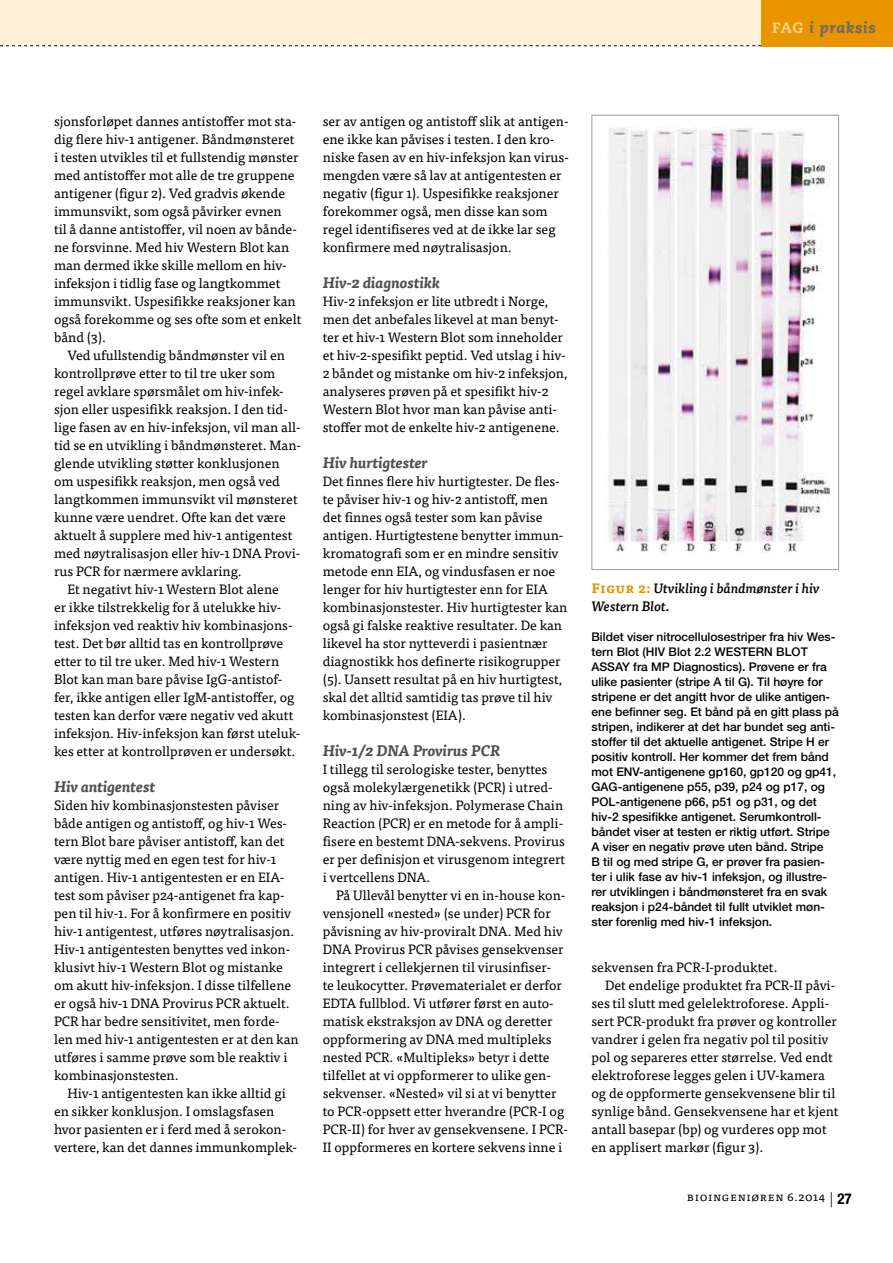
<style>
.page{position:relative;width:893px;height:1263px;background:#fff}
.page>*{position:absolute;margin:0;border:0;box-sizing:border-box;transform-origin:0 0}
.t1{font:italic 700 15px "Tisa Pro";color:#504f54}
.t2{font:italic 800 15px "Caecilia LT Std";letter-spacing:.045em;color:#69686d}
.t3{font:13.5px/18px "Tisa Pro";color:#000}
.t4{font:italic 500 13.5px/18px "Tisa Pro";color:#000}
.t5{font:500 12px/15px "Helvetica Neue LT Pro";color:#000}
.t6{font:12px "Tisa Pro";letter-spacing:.05em;color:#000}
.s1{font-style:normal;color:#fbd386}
.s2{font-weight:700;font-style:normal;color:#e99500}
.s3{font-family:"Helvetica Neue LT Pro";font-weight:300;font-size:15px}
.s4{font-family:"Helvetica Neue LT Pro";font-weight:700;font-stretch:condensed;font-size:15px}
</style>
<div class="page">
<div style="left:0;top:0;width:893px;height:46px;background:#fdf1da"></div>
<svg style="left:0;top:45px;width:761px;height:1px"></svg>
<div style="left:761px;top:0;width:132px;height:46px;background:#e99500"></div>
<img style="left:607px;top:127px;width:223px;height:426px">
<div style="left:591px;top:115px;width:248px;height:455px;border:1px solid #9e9a9d"></div>
<p class="t2" style="left:772px;top:19px;width:105px"><span class="s1">FAG</span> i praksis</p>
<p class="t3" style="left:54px;top:111px;width:249px">sjonsforløpet dannes antistoffer mot sta&shy;dig flere hiv-1 antigener. Båndmønsteret i testen utvikles til et fullstendig mønster med antistoffer mot alle de tre gruppene antigener (figur 2). Ved gradvis økende immunsvikt, som også påvirker evnen<br>til å danne antistoffer, vil noen av bånde&shy;ne forsvinne. Med hiv Western Blot kan man dermed ikke skille mellom en hiv&shy;infeksjon i tidlig fase og langtkommet immunsvikt. Uspesifikke reaksjoner kan også forekomme og ses ofte som et enkelt bånd (3).</p>
<p class="t3" style="left:68px;top:345px;width:219px">Ved ufullstendig båndmønster vil en</p>
<p class="t3" style="left:54px;top:363px;width:223px">kontrollprøve etter to til tre uker som</p>
<p class="t3" style="left:54px;top:381px;width:231px">regel avklare spørsmålet om hiv-infek-</p>
<p class="t3" style="left:54px;top:399px;width:235px">sjon eller uspesifikk reaksjon. I den tid-</p>
<p class="t3" style="left:54px;top:417px;width:248px">lige fasen av en hiv-infeksjon, vil man all-</p>
<p class="t3" style="left:54px;top:435px;width:249px">tid se en utvikling i båndmønsteret. Man-</p>
<p class="t3" style="left:54px;top:453px;width:227px">glende utvikling støtter konklusjonen</p>
<p class="t3" style="left:54px;top:471px;width:227px">om uspesifikk reaksjon, men også ved</p>
<p class="t3" style="left:54px;top:489px;width:245px">langtkommen immunsvikt vil mønsteret</p>
<p class="t3" style="left:54px;top:507px;width:233px">kunne være uendret. Ofte kan det være</p>
<p class="t3" style="left:54px;top:525px;width:240px">aktuelt å supplere med hiv-1 antigentest</p>
<p class="t3" style="left:54px;top:543px;width:248px">med nøytralisasjon eller hiv-1 DNA Provi-</p>
<p class="t3" style="left:54px;top:561px;width:189px">rus PCR for nærmere avklaring.</p>
<p class="t3" style="left:68px;top:579px;width:213px">Et negativt hiv-1 Western Blot alene</p>
<p class="t3" style="left:54px;top:597px;width:229px">er ikke tilstrekkelig for å utelukke hiv-</p>
<p class="t3" style="left:54px;top:615px;width:240px">infeksjon ved reaktiv hiv kombinasjons-</p>
<p class="t3" style="left:54px;top:633px;width:231px">test. Det bør alltid tas en kontrollprøve</p>
<p class="t3" style="left:54px;top:651px;width:227px">etter to til tre uker. Med hiv-1 Western</p>
<p class="t3" style="left:54px;top:669px;width:230px">Blot kan man bare påvise IgG-antistof-</p>
<p class="t3" style="left:54px;top:687px;width:242px">fer, ikke antigen eller IgM-antistoffer, og</p>
<p class="t3" style="left:54px;top:705px;width:241px">testen kan derfor være negativ ved akutt</p>
<p class="t3" style="left:54px;top:723px;width:248px">infeksjon. Hiv-infeksjon kan først uteluk-</p>
<p class="t3" style="left:54px;top:741px;width:243px">kes etter at kontrollprøven er undersøkt.</p>
<p class="t1" style="left:54px;top:775px;width:103px">Hiv antigentest</p>
<p class="t3" style="left:54px;top:795px;width:246px">Siden hiv kombinasjonstesten påviser både antigen og antistoff, og hiv-1 Wes&shy;tern Blot bare påviser antistoff, kan det være nyttig med en egen test for hiv-1 antigen. Hiv-1 antigentesten er en EIA&shy;test som påviser p24-antigenet fra kap&shy;pen til hiv-1. For å konfirmere en positiv hiv-1 antigentest, utføres nøytralisasjon.<br>Hiv-1 antigentesten benyttes ved inkon&shy;klusivt hiv-1 Western Blot og mistanke om akutt hiv-infeksjon. I disse tilfellene er også hiv-1 DNA Provirus PCR aktuelt.<br>PCR har bedre sensitivitet, men forde&shy;len med hiv-1 antigentesten er at den kan utføres i samme prøve som ble reaktiv i kombinasjonstesten.</p>
<p class="t3" style="left:54px;top:1083px;width:245px;text-indent:14px">Hiv-1 antigentesten kan ikke alltid gi en sikker konklusjon. I omslagsfasen hvor pasienten er i ferd med å serokon&shy;vertere, kan det dannes immunkomplek-</p>
<p class="t3" style="left:323px;top:111px;width:248px">ser av antigen og antistoff slik at antigen&shy;ene ikke kan påvises i testen. I den kro&shy;niske fasen av en hiv-infeksjon kan virus&shy;mengden være så lav at antigentesten er negativ (figur 1). Uspesifikke reaksjoner forekommer også, men disse kan som regel identifiseres ved at de ikke lar seg konfirmere med nøytralisasjon.</p>
<p class="t1" style="left:323px;top:271px;width:119px">Hiv-2 diagnostikk</p>
<p class="t3" style="left:323px;top:291px;width:246px">Hiv-2 infeksjon er lite utbredt i Norge, men det anbefales likevel at man benyt&shy;ter et hiv-1 Western Blot som inneholder et hiv-2-spesifikt peptid. Ved utslag i hiv-2 båndet og mistanke om hiv-2 infeksjon, analyseres prøven på et spesifikt hiv-2<br>Western Blot hvor man kan påvise anti&shy;stoffer mot de enkelte hiv-2 antigenene.</p>
<p class="t1" style="left:323px;top:451px;width:107px">Hiv hurtigtester</p>
<p class="t3" style="left:323px;top:471px;width:246px">Det finnes flere hiv hurtigtester. De fles&shy;te påviser hiv-1 og hiv-2 antistoff, men det finnes også tester som kan påvise antigen. Hurtigtestene benytter immun&shy;kromatografi som er en mindre sensitiv metode enn EIA, og vindusfasen er noe lenger for hiv hurtigtester enn for EIA kombinasjonstester. Hiv hurtigtester kan også gi falske reaktive resultater. De kan likevel ha stor nytteverdi i pasientnær diagnostikk hos definerte risikogrupper (5). Uansett resultat på en hiv hurtigtest, skal det alltid samtidig tas prøve til hiv kombinasjonstest (EIA).</p>
<p class="t1" style="left:323px;top:739px;width:179px">Hiv-1/2 DNA Provirus PCR</p>
<p class="t3" style="left:323px;top:759px;width:244px">I tillegg til serologiske tester, benyttes også molekylærgenetikk (PCR) i utred&shy;ning av hiv-infeksjon. Polymerase Chain Reaction (PCR) er en metode for å ampli&shy;fisere en bestemt DNA-sekvens. Provirus er per definisjon et virusgenom integrert i vertcellens DNA.</p>
<p class="t3" style="left:323px;top:885px;width:247px;text-indent:14px">På Ullevål benytter vi en in-house kon&shy;vensjonell «nested» (se under) PCR for påvisning av hiv-proviralt DNA. Med hiv DNA Provirus PCR påvises gensekvenser integrert i cellekjernen til virusinfiser-<br>te leukocytter. Prøvematerialet er derfor EDTA fullblod. Vi utfører først en auto&shy;matisk ekstraksjon av DNA og deretter oppformering av DNA med multipleks nested PCR. «Multipleks» betyr i dette tilfellet at vi oppformerer to ulike gen&shy;sekvenser. «Nested» vil si at vi benytter to PCR-oppsett etter hverandre (PCR-I og PCR-II) for hver av gensekvensene. I PCR-II oppformeres en kortere sekvens inne i</p>
<p class="t4" style="left:591px;top:578px;width:230px"><span class="s2">Figur 2:</span> Utvikling i båndmønster i hiv<br>Western Blot.</p>
<p class="t5" style="left:591px;top:629px;width:249px">Bildet viser nitrocellulosestriper fra hiv Wes&shy;tern Blot (HIV Blot 2.2 WESTERN BLOT ASSAY fra MP Diagnostics). Prøvene er fra ulike pasienter (stripe A til G). Til høyre for stripene er det angitt hvor de ulike antigen&shy;ene befinner seg. Et bånd på en gitt plass på stripen, indikerer at det har bundet seg anti&shy;stoffer til det aktuelle antigenet. Stripe H er positiv kontroll. Her kommer det frem bånd mot ENV-antigenene gp160, gp120 og gp41, GAG-antigenene p55, p39, p24 og p17, og POL-antigenene p66, p51 og p31, og det hiv-2 spesifikke antigenet. Serumkontroll&shy;båndet viser at testen er riktig utført. Stripe A viser en negativ prøve uten bånd. Stripe<br>B til og med stripe G, er prøver fra pasien&shy;ter i ulik fase av hiv-1 infeksjon, og illustre&shy;rer utviklingen i båndmønsteret fra en svak reaksjon i p24-båndet til fullt utviklet møn&shy;ster forenlig med hiv-1 infeksjon.</p>
<p class="t3" style="left:591px;top:957px;width:188px">sekvensen fra PCR-I-produktet.</p>
<p class="t3" style="left:605px;top:975px;width:232px">Det endelige produktet fra PCR-II påvi-</p>
<p class="t3" style="left:591px;top:993px;width:239px">ses til slutt med gelelektroforese. Appli-</p>
<p class="t3" style="left:591px;top:1011px;width:247px">sert PCR-produkt fra prøver og kontroller</p>
<p class="t3" style="left:591px;top:1029px;width:239px">vandrer i gelen fra negativ pol til positiv</p>
<p class="t3" style="left:591px;top:1047px;width:243px">pol og separeres etter størrelse. Ved endt</p>
<p class="t3" style="left:591px;top:1065px;width:235px">elektroforese legges gelen i UV-kamera</p>
<p class="t3" style="left:591px;top:1083px;width:245px">og de oppformerte gensekvensene blir til</p>
<p class="t3" style="left:591px;top:1101px;width:249px">synlige bånd. Gensekvensene har et kjent</p>
<p class="t3" style="left:591px;top:1119px;width:237px">antall basepar (bp) og vurderes opp mot</p>
<p class="t3" style="left:591px;top:1137px;width:173px">en applisert markør (figur 3).</p>
<p class="t6" style="left:687px;top:1188px;width:166px">Bioingeniøren 6.2014 <span class="s3">|</span> <span class="s4">27</span></p>
</div>
